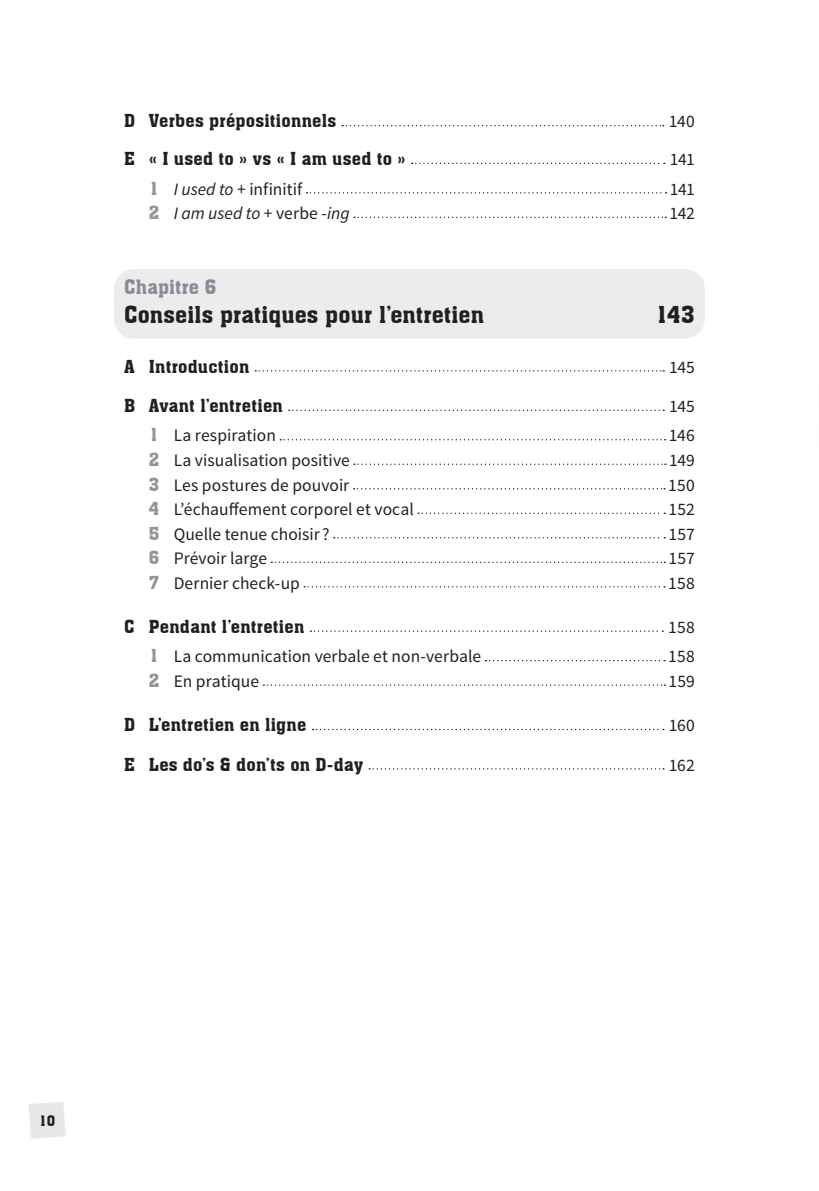
<style>
.page{position:relative;width:819px;height:1191px;background:#fff}
.page>*{position:absolute;margin:0;border:0;box-sizing:border-box;transform-origin:0 0}
.t1{font:22.75px "Aachen BT";letter-spacing:.005em;color:#231f20}
.t2{font:19.25px "Aachen BT";letter-spacing:.005em;color:#8a8c8f}
.t3{font:17.5px "Source Sans Pro";color:#231f20}
.t4{font:17.5px "Aachen BT";letter-spacing:.015em;color:#231f20}
.t5{font:italic 17.5px "Source Sans Pro";color:#231f20}
.t6{font:14px "Aachen BT";color:#231f20}
.s1{font-family:"Aachen BT";color:#939598}
.s2{font-style:italic}
.s3{font-family:"Aachen BT";font-style:normal;color:#939598}
.s4{font-style:normal}
</style>
<div class="page">
<svg style="left:29px;top:1102px;width:37px;height:36px"></svg>
<svg style="left:342px;top:125px;width:321px;height:1px"></svg>
<svg style="left:411px;top:163px;width:253px;height:1px"></svg>
<svg style="left:306px;top:192px;width:360px;height:1px"></svg>
<svg style="left:354px;top:217px;width:312px;height:1px"></svg>
<div style="left:114px;top:269px;width:590px;height:70px;background:#ececee"></div>
<svg style="left:255px;top:370px;width:409px;height:1px"></svg>
<svg style="left:289px;top:409px;width:375px;height:2px"></svg>
<svg style="left:280px;top:439px;width:385px;height:1px"></svg>
<svg style="left:354px;top:463px;width:312px;height:2px"></svg>
<svg style="left:353px;top:488px;width:312px;height:1px"></svg>
<svg style="left:418px;top:512px;width:247px;height:2px"></svg>
<svg style="left:334px;top:537px;width:331px;height:1px"></svg>
<svg style="left:271px;top:561px;width:394px;height:2px"></svg>
<svg style="left:304px;top:586px;width:361px;height:1px"></svg>
<svg style="left:310px;top:630px;width:353px;height:2px"></svg>
<svg style="left:485px;top:660px;width:180px;height:1px"></svg>
<svg style="left:263px;top:684px;width:402px;height:2px"></svg>
<svg style="left:312px;top:729px;width:352px;height:1px"></svg>
<svg style="left:369px;top:768px;width:295px;height:1px"></svg>
<p class="t4" style="left:124px;top:110px;width:214px">D Verbes prépositionnels</p>
<p class="t3" style="left:668px;top:111px;width:28px">140</p>
<p class="t4" style="left:124px;top:148px;width:283px">E « I used to » vs « I am used to »</p>
<p class="t3" style="left:669px;top:148px;width:27px">141</p>
<p class="t3" style="left:149px;top:178px;width:155px"><span class="s1">1</span> <span class="s2">I used to</span> + infinitif</p>
<p class="t3" style="left:669px;top:178px;width:27px">141</p>
<p class="t5" style="left:149px;top:202px;width:202px"><span class="s3">2</span> I am used to <span class="s4">+ verbe -</span>ing</p>
<p class="t3" style="left:669px;top:202px;width:27px">142</p>
<p class="t2" style="left:124px;top:274px;width:94px">Chapitre 6</p>
<h1 class="t1" style="left:124px;top:301px;width:361px">Conseils pratiques pour l’entretien</h1>
<h1 class="t1" style="left:655px;top:301px;width:41px">143</h1>
<p class="t4" style="left:124px;top:355px;width:127px">A Introduction</p>
<p class="t3" style="left:669px;top:356px;width:27px">145</p>
<p class="t4" style="left:124px;top:394px;width:160px">B Avant l’entretien</p>
<p class="t3" style="left:669px;top:395px;width:27px">145</p>
<p class="t3" style="left:149px;top:425px;width:129px"><span class="s1">1</span> La respiration</p>
<p class="t3" style="left:668px;top:425px;width:28px">146</p>
<p class="t3" style="left:149px;top:449px;width:202px"><span class="s1">2</span> La visualisation positive</p>
<p class="t3" style="left:669px;top:449px;width:27px">149</p>
<p class="t3" style="left:149px;top:474px;width:202px"><span class="s1">3</span> Les postures de pouvoir</p>
<p class="t3" style="left:668px;top:474px;width:28px">150</p>
<p class="t3" style="left:149px;top:498px;width:266px"><span class="s1">4</span> L’échauffement corporel et vocal</p>
<p class="t3" style="left:668px;top:498px;width:28px">152</p>
<p class="t3" style="left:149px;top:523px;width:182px"><span class="s1">5</span> Quelle tenue choisir ?</p>
<p class="t3" style="left:668px;top:523px;width:28px">157</p>
<p class="t3" style="left:149px;top:547px;width:120px"><span class="s1">6</span> Prévoir large</p>
<p class="t3" style="left:668px;top:547px;width:28px">157</p>
<p class="t3" style="left:149px;top:572px;width:152px"><span class="s1">7</span> Dernier check-up</p>
<p class="t3" style="left:668px;top:572px;width:28px">158</p>
<p class="t4" style="left:124px;top:615px;width:182px">C Pendant l’entretien</p>
<p class="t3" style="left:668px;top:616px;width:28px">158</p>
<p class="t3" style="left:149px;top:645px;width:334px"><span class="s1">1</span> La communication verbale et non-verbale</p>
<p class="t3" style="left:668px;top:645px;width:28px">158</p>
<p class="t3" style="left:149px;top:670px;width:112px"><span class="s1">2</span> En pratique</p>
<p class="t3" style="left:668px;top:670px;width:28px">159</p>
<p class="t4" style="left:124px;top:714px;width:184px">D L’entretien en ligne</p>
<p class="t3" style="left:668px;top:714px;width:28px">160</p>
<p class="t4" style="left:124px;top:753px;width:240px">E Les do’s &amp; don’ts on D-day</p>
<p class="t3" style="left:668px;top:754px;width:27px">162</p>
<p class="t6" style="left:39px;top:1111px;width:18px">10</p>
</div>
